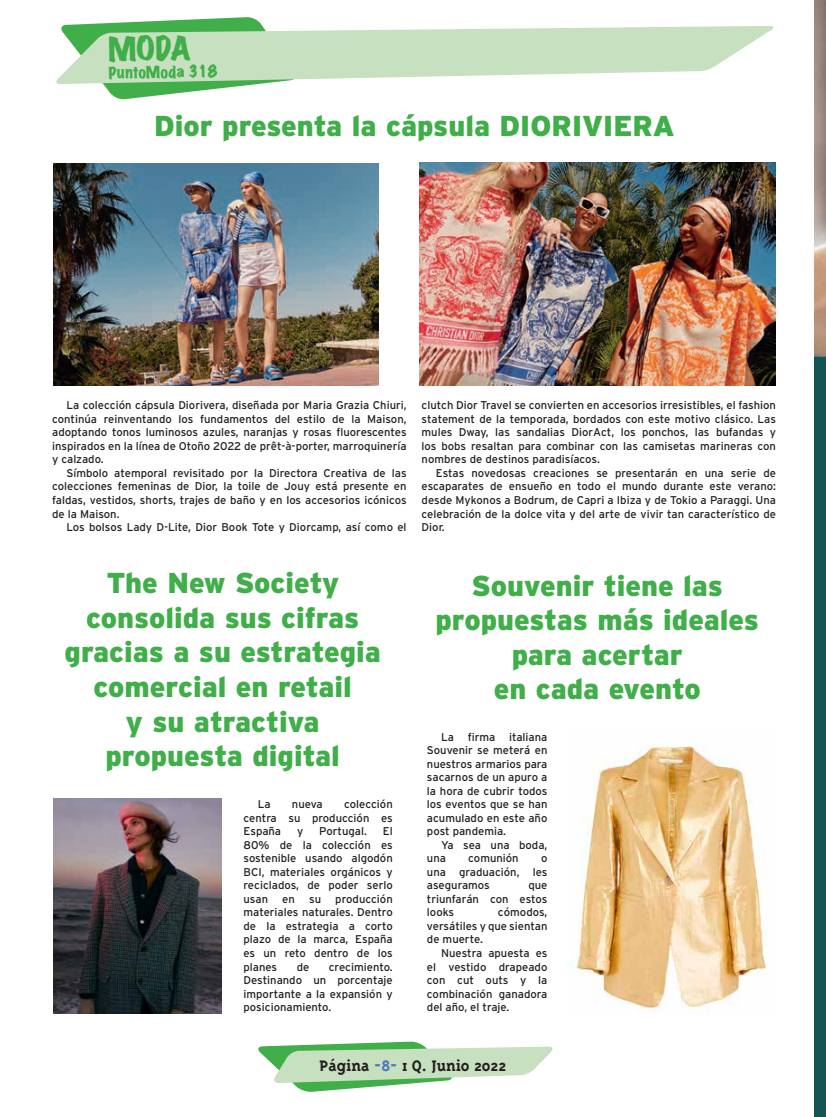
<style>
.page{position:relative;width:826px;height:1117px;background:#fff}
.page>*{position:absolute;margin:0;border:0;box-sizing:border-box;transform-origin:0 0}
.t1{font:expanded 30px "Marker Felt";color:#40ae49}
.t2{font:900 28.75px/34.5px "Interstate";color:#40ae49;text-align:center}
.t3{font:700 17.5px "Triplex Serif";color:#231f20}
.t4{font:expanded 15px "Marker Felt";color:#40ae49}
.t5{font:11.25px/13.5px "Interstate";color:#231f20;text-align:justify}
.s1{color:#4978bd}
</style>
<div class="page">
<svg style="left:258px;top:1041px;width:295px;height:50px"></svg>
<svg style="left:63px;top:17px;width:200px;height:83px"></svg>
<svg style="left:56px;top:26px;width:718px;height:58px;fill:#c7e0bf"></svg>
<img style="left:54px;top:798px;width:167px;height:214px">
<img style="left:568px;top:744px;width:200px;height:268px">
<img style="left:53px;top:163px;width:325px;height:223px">
<img style="left:814px;top:0;width:12px;height:1116px">
<img style="left:419px;top:163px;width:356px;height:222px">
<h1 class="t1" style="left:108px;top:27px;width:84px;rotate:-1deg">MODA</h1>
<h3 class="t4" style="left:108px;top:62px;width:110px;rotate:-1deg">PuntoModa 318</h3>
<h2 class="t2" style="left:154px;top:108px;width:522px">Dior presenta la cápsula DIORIVIERA</h2>
<p class="t5" style="left:52px;top:398px;width:356px;text-indent:14px">La colección cápsula Diorivera, diseñada por Maria Grazia Chiuri, continúa reinventando los fundamentos del estilo de la Maison, adoptando tonos luminosos azules, naranjas y rosas fluorescentes inspirados en la línea de Otoño 2022 de prêt-à-porter, marroquinería y calzado.</p>
<p class="t5" style="left:52px;top:466px;width:356px;text-indent:14px">Símbolo atemporal revisitado por la Directora Creativa de las colecciones femeninas de Dior, la toile de Jouy está presente en faldas, vestidos, shorts, trajes de baño y en los accesorios icónicos de la Maison.</p>
<p class="t5" style="left:66px;top:520px;width:342px">Los bolsos Lady D-Lite, Dior Book Tote y Diorcamp, así como el</p>
<p class="t5" style="left:421px;top:398px;width:356px">clutch Dior Travel se convierten en accesorios irresistibles, el fashion statement de la temporada, bordados con este motivo clásico. Las mules Dway, las sandalias DiorAct, los ponchos, las bufandas y los bobs resaltan para combinar con las camisetas marineras con nombres de destinos paradisíacos.</p>
<p class="t5" style="left:421px;top:466px;width:356px;text-indent:14px">Estas novedosas creaciones se presentarán en una serie de escaparates de ensueño en todo el mundo durante este verano: desde Mykonos a Bodrum, de Capri a Ibiza y de Tokio a Paraggi. Una celebración de la dolce vita y del arte de vivir tan característico de Dior.</p>
<h2 class="t2" style="left:65px;top:565px;width:318px">The New Society consolida sus cifras gracias a su estrategia comercial en retail<br>y su atractiva propuesta digital</h2>
<h2 class="t2" style="left:435px;top:568px;width:325px">Souvenir tiene las propuestas más ideales para acertar<br>en cada evento</h2>
<p class="t5" style="left:427px;top:729px;width:122px;text-indent:14px">La firma italiana Souvenir se meterá en nuestros armarios para sacarnos de un apuro a la hora de cubrir todos los eventos que se han acumulado en este año post pandemia.</p>
<p class="t5" style="left:427px;top:837px;width:122px;text-indent:14px">Ya sea una boda, una</p>
<p class="t5" style="left:243px;top:797px;width:151px;text-indent:101px">colección centra su producción es España</p>
<p class="t5" style="left:258px;top:797px;width:14px">La</p>
<p class="t5" style="left:292px;top:797px;width:32px">nueva</p>
<p class="t5" style="left:243px;top:824px;width:151px;text-indent:139px">El 80% de la colección es sostenible usando algodón BCI, materiales orgánicos y reciclados, de poder serlo usan</p>
<p class="t5" style="left:297px;top:824px;width:8px">y</p>
<p class="t5" style="left:319px;top:824px;width:49px">Portugal.</p>
<p class="t5" style="left:468px;top:851px;width:52px">comunión</p>
<p class="t5" style="left:427px;top:851px;width:122px;text-indent:114px">o una graduación, les aseguramos</p>
<p class="t5" style="left:427px;top:878px;width:122px;text-indent:101px">que triunfarán con estos looks</p>
<p class="t5" style="left:243px;top:891px;width:151px;text-indent:92px">producción materiales naturales. Dentro de la estrategia a corto plazo de la marca, España es un reto dentro de los planes</p>
<p class="t5" style="left:282px;top:891px;width:14px">en</p>
<p class="t5" style="left:309px;top:891px;width:14px">su</p>
<p class="t5" style="left:427px;top:905px;width:122px;text-indent:71px">cómodos, versátiles y que sientan de muerte.</p>
<p class="t5" style="left:427px;top:945px;width:122px;text-indent:14px">Nuestra apuesta es el vestido drapeado con cut outs y la combinación ganadora del año, el traje.</p>
<p class="t5" style="left:243px;top:959px;width:151px;text-indent:85px">crecimiento.<br>Destinando un porcentaje importante a la expansión y posicionamiento.</p>
<p class="t5" style="left:297px;top:959px;width:14px">de</p>
<h3 class="t3" style="left:319px;top:1055px;width:188px">Página <span class="s1">-8-</span> 1 Q. Junio 2022</h3>
</div>
